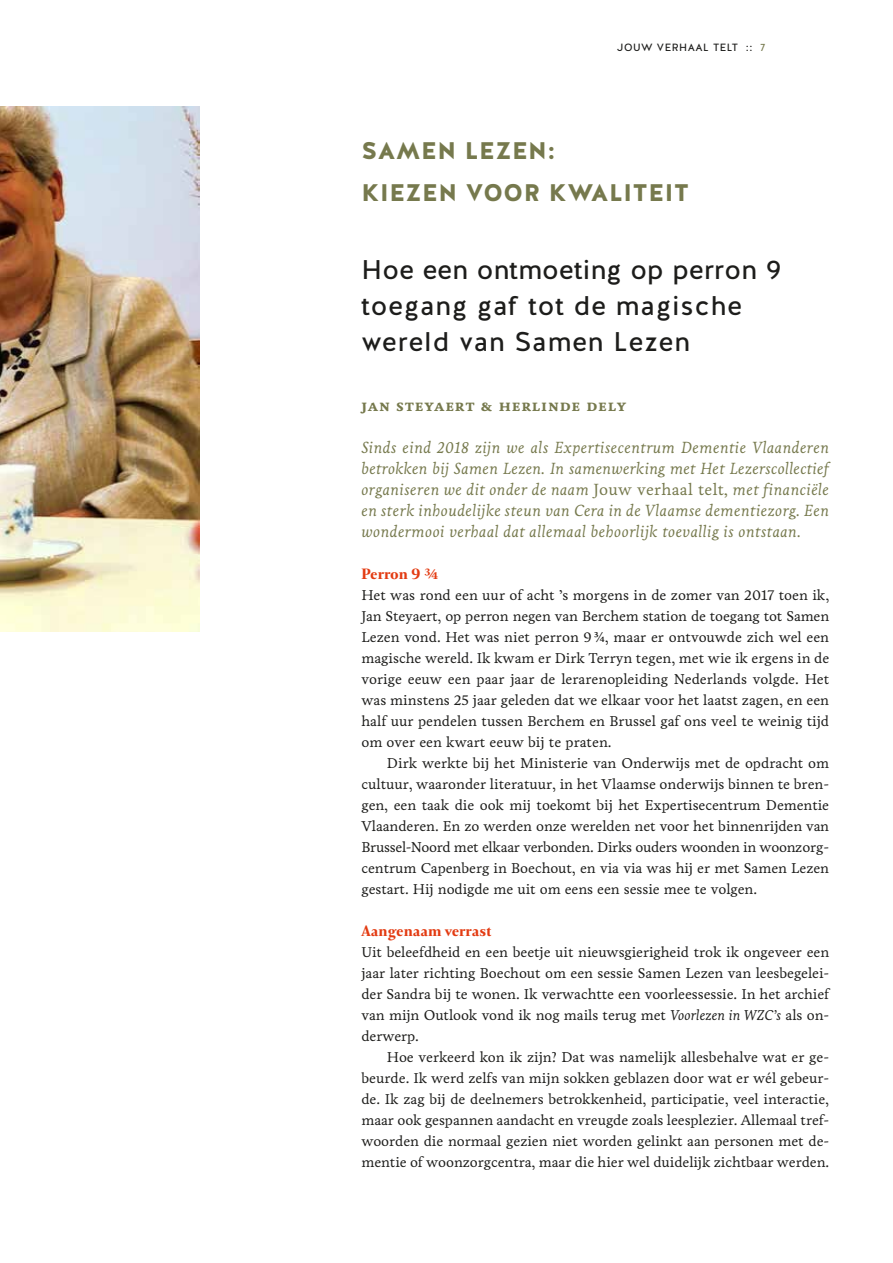
<style>
.page{position:relative;width:893px;height:1263px;background:#fff}
.page>*{position:absolute;margin:0;border:0;box-sizing:border-box;transform-origin:0 0}
.t1{font:27px/36px "Halis GR";letter-spacing:.035em;color:#1d1d1b}
.t2{font:900 24px/42px "Halis GR";letter-spacing:.03em;color:#76794d}
.t3{font:700 18px "Arnhem Fine";letter-spacing:.015em;color:#e33b12}
.t4{font:italic 16.5px/21px "Livory";letter-spacing:.02em;color:#76794d;text-align:justify}
.t5{font:700 15.75px "Livory";letter-spacing:.05em;color:#76794d}
.t6{font:14.55px/21px "Livory";letter-spacing:-.005em;color:#1d1d1b;text-align:justify}
.t7{font:10.5px "Halis GR";letter-spacing:.05em;color:#1d1d1b}
.s1{color:#76794d}
.s2{font-style:normal}
.s3{font-style:italic}
</style>
<div class="page">
<img style="left:0;top:107px;width:199px;height:524px">
<p class="t7" style="left:617px;top:41px;width:150px">JOUW VERHAAL TELT :: <span class="s1">7</span></p>
<h2 class="t2" style="left:361px;top:130px;width:329px">SAMEN LEZEN:<br>KIEZEN VOOR KWALITEIT</h2>
<h1 class="t1" style="left:361px;top:252px;width:421px">Hoe een ontmoeting op perron 9 toegang gaf tot de magische wereld van Samen Lezen</h1>
<p class="t5" style="left:361px;top:396px;width:266px">jan steyaert &amp; herlinde dely</p>
<p class="t4" style="left:361px;top:437px;width:469px">Sinds eind 2018 zijn we als Expertisecentrum Dementie Vlaanderen betrokken bij Samen Lezen. In samenwerking met Het Lezerscollectief organiseren we dit onder de naam <span class="s2">Jouw verhaal telt</span>, met financiële en sterk inhoudelijke steun van Cera in de Vlaamse dementiezorg. Een wondermooi verhaal dat allemaal behoorlijk toevallig is ontstaan.</p>
<p class="t3" style="left:361px;top:565px;width:79px">Perron 9 ¾</p>
<p class="t6" style="left:361px;top:585px;width:469px">Het was rond een uur of acht ’s morgens in de zomer van 2017 toen ik, Jan Steyaert, op perron negen van Berchem station de toegang tot Samen Lezen vond. Het was niet perron 9¾, maar er ontvouwde zich wel een magische wereld. Ik kwam er Dirk Terryn tegen, met wie ik ergens in de vorige eeuw een paar jaar de lerarenopleiding Nederlands volgde. Het was minstens 25 jaar geleden dat we elkaar voor het laatst zagen, en een half uur pendelen tussen Berchem en Brussel gaf ons veel te weinig tijd om over een kwart eeuw bij te praten.</p>
<p class="t6" style="left:361px;top:753px;width:469px;text-indent:26px">Dirk werkte bij het Ministerie van Onderwijs met de opdracht om cultuur, waaronder literatuur, in het Vlaamse onderwijs binnen te bren&shy;gen, een taak die ook mij toekomt bij het Expertisecentrum Dementie Vlaanderen. En zo werden onze werelden net voor het binnenrijden van Brussel-Noord met elkaar verbonden. Dirks ouders woonden in woonzorg&shy;centrum Capenberg in Boechout, en via via was hij er met Samen Lezen gestart. Hij nodigde me uit om eens een sessie mee te volgen.</p>
<p class="t3" style="left:361px;top:922px;width:132px">Aangenaam verrast</p>
<p class="t6" style="left:361px;top:942px;width:469px">Uit beleefdheid en een beetje uit nieuwsgierigheid trok ik ongeveer een jaar later richting Boechout om een sessie Samen Lezen van leesbegelei&shy;der Sandra bij te wonen. Ik verwachtte een voorleessessie. In het archief van mijn Outlook vond ik nog mails terug met <span class="s3">Voorlezen in WZC’s</span> als on&shy;derwerp.</p>
<p class="t6" style="left:361px;top:1047px;width:469px;text-indent:26px">Hoe verkeerd kon ik zijn? Dat was namelijk allesbehalve wat er ge&shy;beurde. Ik werd zelfs van mijn sokken geblazen door wat er wél gebeur&shy;de. Ik zag bij de deelnemers betrokkenheid, participatie, veel interactie, maar ook gespannen aandacht en vreugde zoals leesplezier. Allemaal tref&shy;woorden die normaal gezien niet worden gelinkt aan personen met de&shy;mentie of woonzorgcentra, maar die hier wel duidelijk zichtbaar werden.</p>
</div>
